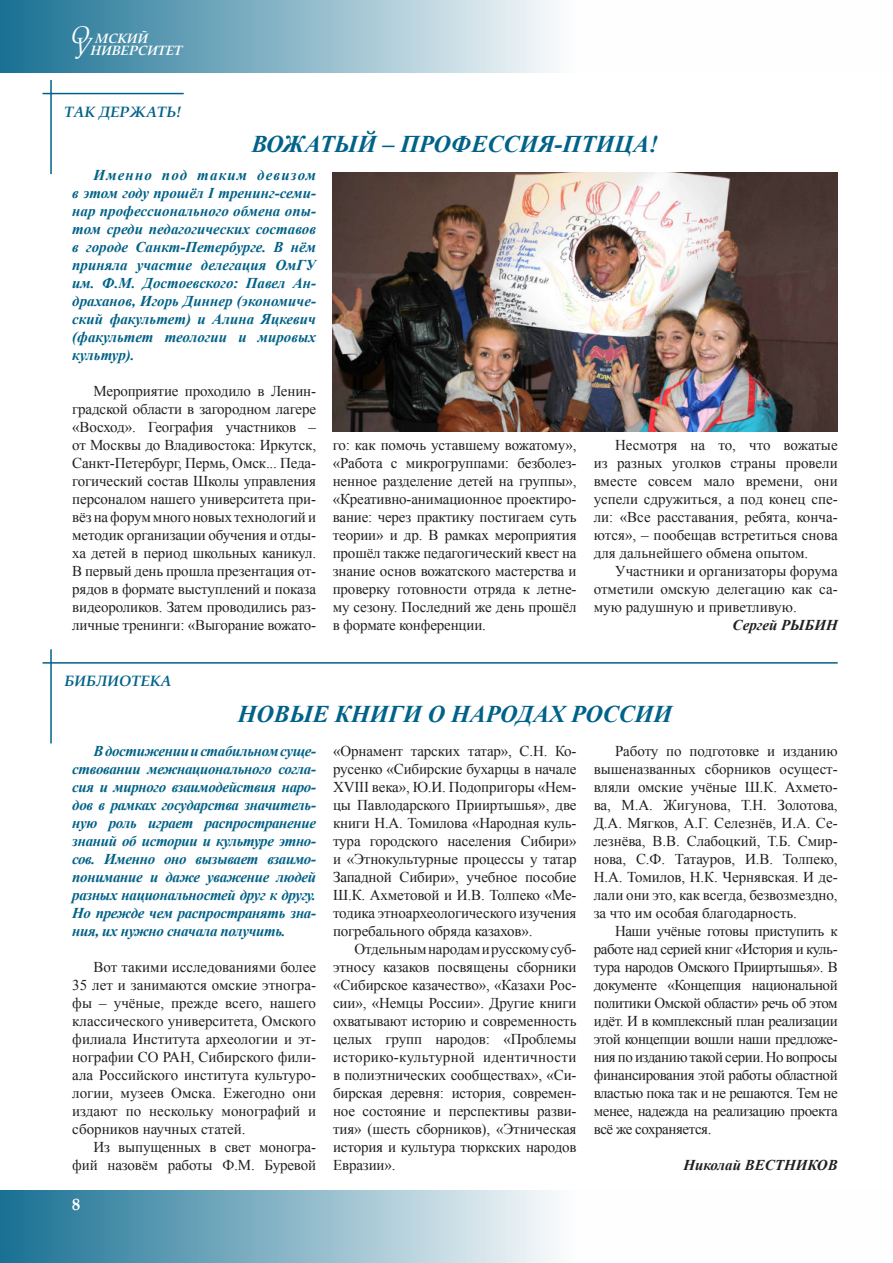
<style>
.page{position:relative;width:893px;height:1263px;background:#fff}
.page>*{position:absolute;margin:0;border:0;box-sizing:border-box;transform-origin:0 0}
.t1{font:italic 700 24px "Times New Roman";color:#006288}
.t2{font:700 16.5px "Book Antiqua";color:#fff}
.t3{font:15px/18px "Times New Roman";letter-spacing:-.01em;color:#231f20;text-align:justify}
.t4{font:italic 700 15px/18px "Times New Roman";letter-spacing:-.025em;color:#006288;text-align:justify}
.t5{font:italic 700 15px "Times New Roman";color:#231f20}
.t6{font:italic 700 15px "Book Antiqua";color:#006288}
.t7{font:italic 700 13.5px/11.9px "Book Antiqua";color:#fff}
.s1{font-weight:400;font-size:24px}
.s2{font-weight:400;font-size:24.9px}
</style>
<div class="page">
<svg style="left:0;top:0;width:555px;height:72px;background:#85b3c5"></svg>
<svg style="left:0;top:1191px;width:555px;height:72px;background:#85b3c5"></svg>
<hr style="left:50px;top:80px;width:2px;height:94px;background:#006288">
<hr style="left:43px;top:93px;width:141px;height:1px;background:#006288">
<hr style="left:50px;top:649px;width:2px;height:94px;background:#006288">
<hr style="left:43px;top:662px;width:795px;height:2px;background:#006288">
<img style="left:333px;top:172px;width:505px;height:260px">
<p class="t7" style="left:71px;top:32px;width:113px"><span class="s1">О</span> МСКИЙ<br><span class="s2">У</span>НИВЕРСИТЕТ</p>
<p class="t6" style="left:65px;top:101px;width:118px">ТАК ДЕРЖАТЬ!</p>
<h1 class="t1" style="left:251px;top:128px;width:409px">ВОЖАТЫЙ – ПРОФЕССИЯ-ПТИЦА!</h1>
<p class="t4" style="left:72px;top:166px;width:245px;text-indent:21px">Именно под таким девизом в этом году прошёл I тренинг-семи&shy;нар профессионального обмена опы&shy;том среди педагогических составов в городе Санкт-Петербурге. В нём приняла участие делегация ОмГУ им. Ф.М. Достоевского: Павел Ан&shy;драханов, Игорь Диннер (экономиче&shy;ский факультет) и Алина Яцкевич (факультет теологии и мировых культур).</p>
<p class="t3" style="left:72px;top:382px;width:245px;text-indent:21px">Мероприятие проходило в Ленин&shy;градской области в загородном лагере «Восход». География участников – от Москвы до Владивостока: Иркутск, Санкт-Петербург, Пермь, Омск... Педа&shy;гогический состав Школы управления персоналом нашего университета при&shy;вёз на форум много новых технологий и методик организации обучения и отды&shy;ха детей в период школьных каникул.<br>В первый день прошла презентация от&shy;рядов в формате выступлений и показа видеороликов. Затем проводились раз&shy;личные тренинги: «Выгорание вожато-</p>
<p class="t3" style="left:594px;top:436px;width:245px;text-indent:21px">Несмотря на то, что вожатые из разных уголков страны провели вместе совсем мало времени, они успели сдружиться, а под конец спе&shy;ли: «Все расставания, ребята, конча&shy;ются», – пообещав встретиться снова для дальнейшего обмена опытом.</p>
<p class="t3" style="left:594px;top:562px;width:245px;text-indent:21px">Участники и организаторы форума отметили омскую делегацию как са&shy;мую радушную и приветливую.</p>
<p class="t5" style="left:733px;top:615px;width:107px">Сергей РЫБИН</p>
<p class="t3" style="left:333px;top:436px;width:245px">го: как помочь уставшему вожатому», «Работа с микрогруппами: безболез&shy;ненное разделение детей на группы», «Креативно-анимационное проектиро&shy;вание: через практику постигаем суть теории» и др. В рамках мероприятия прошёл также педагогический квест на знание основ вожатского мастерства и проверку готовности отряда к летне&shy;му сезону. Последний же день прошёл в формате конференции.</p>
<p class="t6" style="left:65px;top:671px;width:108px">БИБЛИОТЕКА</p>
<h1 class="t1" style="left:238px;top:697px;width:436px">НОВЫЕ КНИГИ О НАРОДАХ РОССИИ</h1>
<p class="t4" style="left:72px;top:742px;width:245px;text-indent:21px">В достижении и стабильном суще&shy;ствовании межнационального согла&shy;сия и мирного взаимодействия наро&shy;дов в рамках государства значитель&shy;ную роль играет распространение знаний об истории и культуре этно&shy;сов. Именно оно вызывает взаимо&shy;понимание и даже уважение людей разных национальностей друг к другу.<br>Но прежде чем распространять зна&shy;ния, их нужно сначала получить.</p>
<p class="t3" style="left:72px;top:958px;width:245px;text-indent:21px">Вот такими исследованиями более 35 лет и занимаются омские этногра&shy;фы – учёные, прежде всего, нашего классического университета, Омского филиала Института археологии и эт&shy;нографии СО РАН, Сибирского фили&shy;ала Российского института культуро&shy;логии, музеев Омска. Ежегодно они издают по нескольку монографий и сборников научных статей.</p>
<p class="t3" style="left:72px;top:1138px;width:245px;text-align:right">Из выпущенных в свет моногра&shy;фий назовём работы Ф.М. Буревой</p>
<p class="t3" style="left:594px;top:742px;width:245px;text-indent:21px">Работу по подготовке и изданию вышеназванных сборников осущест&shy;вляли омские учёные Ш.К. Ахмето&shy;ва, М.А. Жигунова, Т.Н. Золотова, Д.А. Мягков, А.Г. Селезнёв, И.А. Се&shy;лезнёва, В.В. Слабоцкий, Т.Б. Смир&shy;нова, С.Ф. Татауров, И.В. Толпеко, Н.А. Томилов, Н.К. Чернявская. И де&shy;лали они это, как всегда, безвозмездно, за что им особая благодарность.</p>
<p class="t3" style="left:594px;top:922px;width:245px;text-indent:21px">Наши учёные готовы приступить к работе над серией книг «История и куль&shy;тура народов Омского Прииртышья». В документе «Концепция национальной политики Омской области» речь об этом идёт. И в комплексный план реализации этой концепции вошли наши предложе&shy;ния по изданию такой серии. Но вопросы финансирования этой работы областной властью пока так и не решаются. Тем не менее, надежда на реализацию проекта всё же сохраняется.</p>
<p class="t5" style="left:683px;top:1155px;width:156px">Николай ВЕСТНИКОВ</p>
<p class="t3" style="left:333px;top:742px;width:245px">«Орнамент тарских татар», С.Н. Ко&shy;русенко «Сибирские бухарцы в начале XVIII века», Ю.И. Подопригоры «Нем&shy;цы Павлодарского Прииртышья», две книги Н.А. Томилова «Народная куль&shy;тура городского населения Сибири» и «Этнокультурные процессы у татар Западной Сибири», учебное пособие Ш.К. Ахметовой и И.В. Толпеко «Ме&shy;тодика этноархеологического изучения погребального обряда казахов».</p>
<p class="t3" style="left:333px;top:940px;width:245px;text-indent:21px">Отдельным народам и русскому суб&shy;этносу казаков посвящены сборники «Сибирское казачество», «Казахи Рос&shy;сии», «Немцы России». Другие книги охватывают историю и современность целых групп народов: «Проблемы историко-культурной идентичности в полиэтнических сообществах», «Си&shy;бирская деревня: история, современ&shy;ное состояние и перспективы разви&shy;тия» (шесть сборников), «Этническая история и культура тюркских народов Евразии».</p>
<p class="t2" style="left:72px;top:1194px;width:10px">8</p>
</div>
